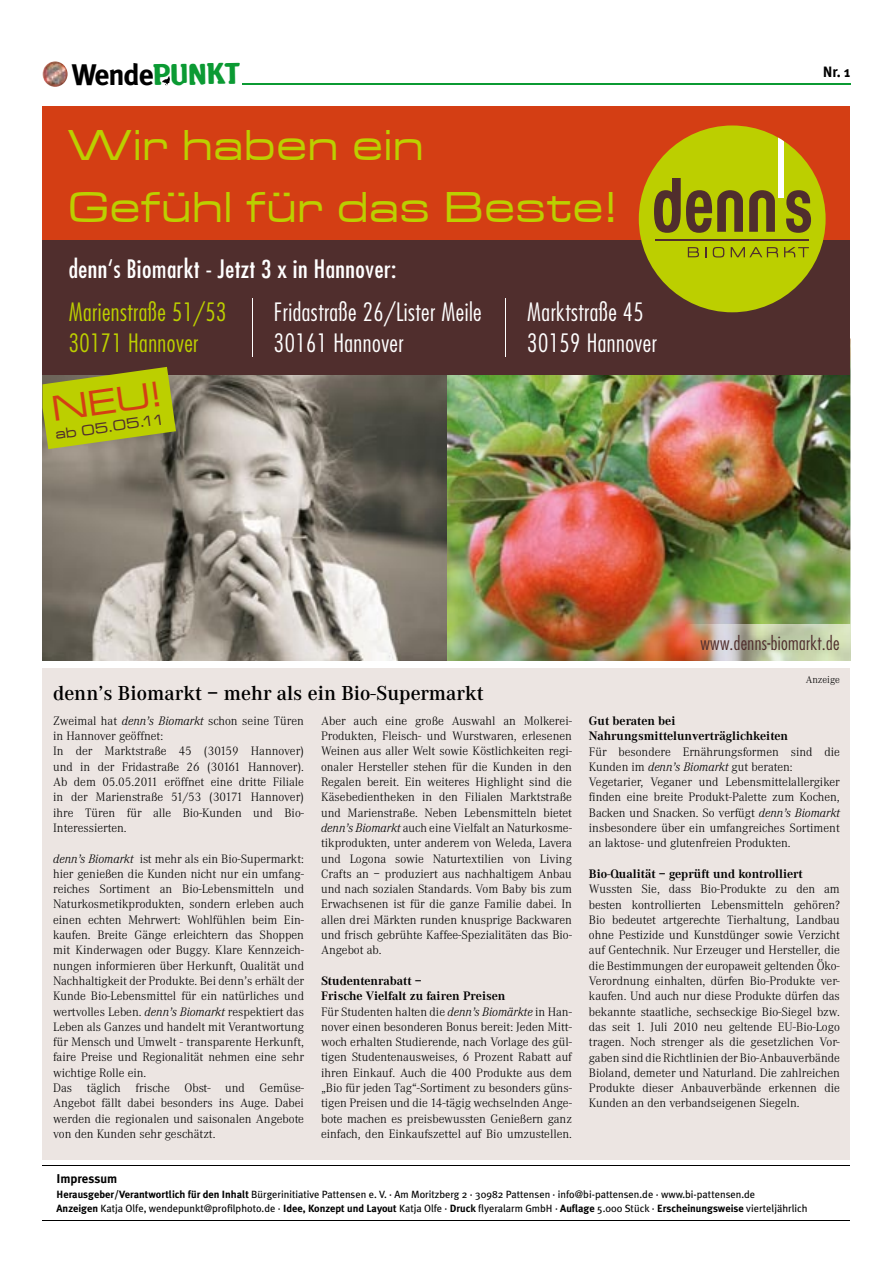
<style>
.page{position:relative;width:893px;height:1263px;background:#fff}
.page>*{position:absolute;margin:0;border:0;box-sizing:border-box;transform-origin:0 0}
.t1{font:44.7px/61.7px "Microgramma D Medi Exte";letter-spacing:.05em;color:#bccf00}
.t2{font:36.9px "Microgramma D Medi Exte";color:#d43e14}
.t3{font:700 29.85px "Meta Plus";letter-spacing:-.04em;color:#000}
.t4{font:28.2px "Amoebia Drop";color:#0b9a33}
.t5{font:300 condensed 24.6px/30.8px "Futura LTCE";letter-spacing:.02em;color:#fff}
.t6{font:condensed 24.6px "Futura";letter-spacing:.02em;color:#fff}
.t7{font:300 condensed 24.6px/30.8px "Futura LTCE";letter-spacing:.02em;color:#bccf00}
.t8{font:600 21px "Corporate A";color:#000}
.t9{font:300 condensed 18.9px "Futura LTCE";letter-spacing:.02em;color:#502e2d}
.t10{font:15.45px "Microgramma D Medi Exte";color:#502e2d}
.t11{font:700 15px "Meta Plus";color:#000}
.t12{font:300 12.75px/15.3px "Corporate A";color:#000}
.t13{font:700 12.75px/15.3px "Corporate A";color:#000}
.t14{font:700 12.75px "Meta Plus";color:#000}
.t15{font:10.5px/13.5px "Meta Plus";color:#000}
.t16{font:300 10.5px "Corporate A";color:#000}
.s1{font-style:italic}
.s2{font-weight:700}
</style>
<div class="page">
<div style="left:43px;top:668px;width:807px;height:491px;background:#ece5e2"></div>
<hr style="left:242px;top:84px;width:608px;height:1px;background:#0b9a33">
<img style="left:43px;top:61px;width:25px;height:26px;border-radius:13px">
<svg style="left:162px;top:77px;width:8px;height:8px"></svg>
<div style="left:43px;top:106px;width:807px;height:134px;background:#d43e14"></div>
<img style="left:446px;top:375px;width:404px;height:286px">
<img style="left:43px;top:375px;width:403px;height:286px">
<img style="left:685px;top:624px;width:165px;height:37px">
<div style="left:43px;top:240px;width:807px;height:135px;background:#502e2d"></div>
<hr style="left:252px;top:298px;width:1px;height:59px;background:#fff">
<hr style="left:505px;top:298px;width:1px;height:59px;background:#fff">
<div style="left:639px;top:125px;width:187px;height:187px;background:#bccf00;border-radius:50%"></div>
<svg style="left:778px;top:137px;width:6px;height:61px"></svg>
<hr style="left:655px;top:239px;width:154px;height:2px;background:#502e2d">
<svg style="left:786px;top:190px;width:25px;height:43px"></svg>
<svg style="left:749px;top:190px;width:26px;height:42px"></svg>
<svg style="left:654px;top:178px;width:89px;height:55px"></svg>
<svg style="left:784px;top:247px;width:25px;height:10px"></svg>
<svg style="left:731px;top:247px;width:47px;height:10px"></svg>
<svg style="left:713px;top:247px;width:11px;height:10px"></svg>
<svg style="left:688px;top:247px;width:11px;height:10px"></svg>
<svg style="left:43px;top:367px;width:133px;height:82px"></svg>
<hr style="left:43px;top:1220px;width:807px;height:1px;background:#000">
<hr style="left:43px;top:1165px;width:807px;height:1px;background:#000">
<h3 class="t3" style="left:72px;top:57px;width:84px">Wende</h3>
<h3 class="t4" style="left:153px;top:60px;width:88px;rotate:-1deg">PUNKT</h3>
<h1 class="t1" style="left:69px;top:113px;width:550px">Wir haben ein<br>Gefühl für das Beste!</h1>
<h3 class="t6" style="left:69px;top:253px;width:329px">denn‘s Biomarkt - Jetzt 3 x in Hannover:</h3>
<h3 class="t7" style="left:69px;top:297px;width:159px">Marienstraße 51/53<br>30171 Hannover</h3>
<h3 class="t5" style="left:274px;top:297px;width:209px">Fridastraße 26/Lister Meile<br>30161 Hannover</h3>
<h3 class="t5" style="left:527px;top:297px;width:131px">Marktstraße 45<br>30159 Hannover</h3>
<h2 class="t2" style="left:49px;top:385px;width:111px;rotate:-8deg">NEU!</h2>
<p class="t10" style="left:54px;top:424px;width:112px;rotate:-8deg">ab 05.05.11</p>
<p class="t11" style="left:823px;top:63px;width:29px">Nr. 1</p>
<h3 class="t8" style="left:53px;top:682px;width:432px">denn’s Biomarkt – mehr als ein Bio-Supermarkt</h3>
<h3 class="t9" style="left:700px;top:632px;width:141px">www.denns-biomarkt.de</h3>
<p class="t16" style="left:806px;top:674px;width:36px">Anzeige</p>
<p class="t12" style="left:53px;top:713px;width:252px">Zweimal hat <span class="s1">denn’s Biomarkt</span> schon seine Türen in Hannover geöffnet:<br>In der Marktstraße 45 (30159 Hannover) und in der Fridastraße 26 (30161 Hannover).<br>Ab dem 05.05.2011 eröffnet eine dritte Filiale in der Marienstraße 51/53 (30171 Hannover) ihre Türen für alle Bio-Kunden und Bio-Interessierten.</p>
<p class="t12" style="left:53px;top:851px;width:252px"><span class="s1">denn’s Biomarkt</span> ist mehr als ein Bio-Supermarkt: hier genießen die Kunden nicht nur ein umfang&shy;reiches Sortiment an Bio-Lebensmitteln und Naturkosmetikprodukten, sondern erleben auch einen echten Mehrwert: Wohlfühlen beim Ein&shy;kaufen. Breite Gänge erleichtern das Shoppen mit Kinderwagen oder Buggy. Klare Kennzeich&shy;nungen informieren über Herkunft, Qualität und Nachhaltigkeit der Produkte. Bei denn’s erhält der Kunde Bio-Lebensmittel für ein natürliches und wertvolles Leben. <span class="s1">denn’s Biomarkt</span> respektiert das Leben als Ganzes und handelt mit Verantwortung für Mensch und Umwelt - transparente Herkunft, faire Preise und Regionalität nehmen eine sehr wichtige Rolle ein.<br>Das täglich frische Obst- und Gemüse-Angebot fällt dabei besonders ins Auge. Dabei werden die regionalen und saisonalen Angebote von den Kunden sehr geschätzt.</p>
<p class="t12" style="left:321px;top:713px;width:252px;text-align:justify">Aber auch eine große Auswahl an Molkerei-Produkten, Fleisch- und Wurstwaren, erlesenen Weinen aus aller Welt sowie Köstlichkeiten regi&shy;onaler Hersteller stehen für die Kunden in den Regalen bereit. Ein weiteres Highlight sind die Käsebedientheken in den Filialen Marktstraße und Marienstraße. Neben Lebensmitteln bietet <span class="s1">denn’s Biomarkt</span> auch eine Vielfalt an Naturkosme&shy;tikprodukten, unter anderem von Weleda, Lavera und Logona sowie Naturtextilien von Living Crafts an – produziert aus nachhaltigem Anbau und nach sozialen Standards. Vom Baby bis zum Erwachsenen ist für die ganze Familie dabei. In allen drei Märkten runden knusprige Backwaren und frisch gebrühte Kaffee-Spezialitäten das Bio-Angebot ab.</p>
<p class="t12" style="left:321px;top:973px;width:252px"><span class="s2">Studentenrabatt –<br>Frische Vielfalt zu fairen Preisen<br></span>Für Studenten halten die <span class="s1">denn’s Biomärkte</span> in Han&shy;nover einen besonderen Bonus bereit: Jeden Mitt&shy;woch erhalten Studierende, nach Vorlage des gül&shy;tigen Studentenausweises, 6 Prozent Rabatt auf ihren Einkauf. Auch die 400 Produkte aus dem „Bio für jeden Tag“-Sortiment zu besonders güns&shy;tigen Preisen und die 14-tägig wechselnden Ange&shy;bote machen es preisbewussten Genießern ganz einfach, den Einkaufszettel auf Bio umzustellen.</p>
<p class="t13" style="left:589px;top:713px;width:201px">Gut beraten bei<br>Nahrungsmittelunverträglichkeiten</p>
<p class="t12" style="left:589px;top:744px;width:252px">Für besondere Ernährungsformen sind die Kunden im <span class="s1">denn’s Biomarkt</span> gut beraten:<br>Vegetarier, Veganer und Lebensmittelallergiker finden eine breite Produkt-Palette zum Kochen, Backen und Snacken. So verfügt <span class="s1">denn’s Biomarkt </span>insbesondere über ein umfangreiches Sortiment an laktose- und glutenfreien Produkten.</p>
<p class="t13" style="left:589px;top:866px;width:215px">Bio-Qualität – geprüft und kontrolliert</p>
<p class="t12" style="left:589px;top:882px;width:252px;text-align:justify">Wussten Sie, dass Bio-Produkte zu den am besten kontrollierten Lebensmitteln gehören?<br>Bio bedeutet artgerechte Tierhaltung, Landbau ohne Pestizide und Kunstdünger sowie Verzicht auf Gentechnik. Nur Erzeuger und Hersteller, die die Bestimmungen der europaweit geltenden Öko-Verordnung einhalten, dürfen Bio-Produkte ver&shy;kaufen. Und auch nur diese Produkte dürfen das bekannte staatliche, sechseckige Bio-Siegel bzw. das seit 1. Juli 2010 neu geltende EU-Bio-Logo tragen. Noch strenger als die gesetzlichen Vor&shy;gaben sind die Richtlinien der Bio-Anbauverbände Bioland, demeter und Naturland. Die zahlreichen Produkte dieser Anbauverbände erkennen die Kunden an den verbandseigenen Siegeln.</p>
<p class="t14" style="left:57px;top:1171px;width:62px">Impressum</p>
<p class="t15" style="left:57px;top:1188px;width:752px"><span class="s2">Herausgeber/Verantwortlich für den Inhalt</span> Bürgerinitiative Pattensen e. V. · Am Moritzberg 2 · 30982 Pattensen · info@bi-pattensen.de · www.bi-pattensen.de<br><span class="s2">Anzeigen</span> Katja Olfe, wendepunkt@profilphoto.de · <span class="s2">Idee, Konzept und Layout</span> Katja Olfe · <span class="s2">Druck</span> flyeralarm GmbH · <span class="s2">Auflage</span> 5.000 Stück · <span class="s2">Erscheinungsweise</span> vierteljährlich</p>
</div>
